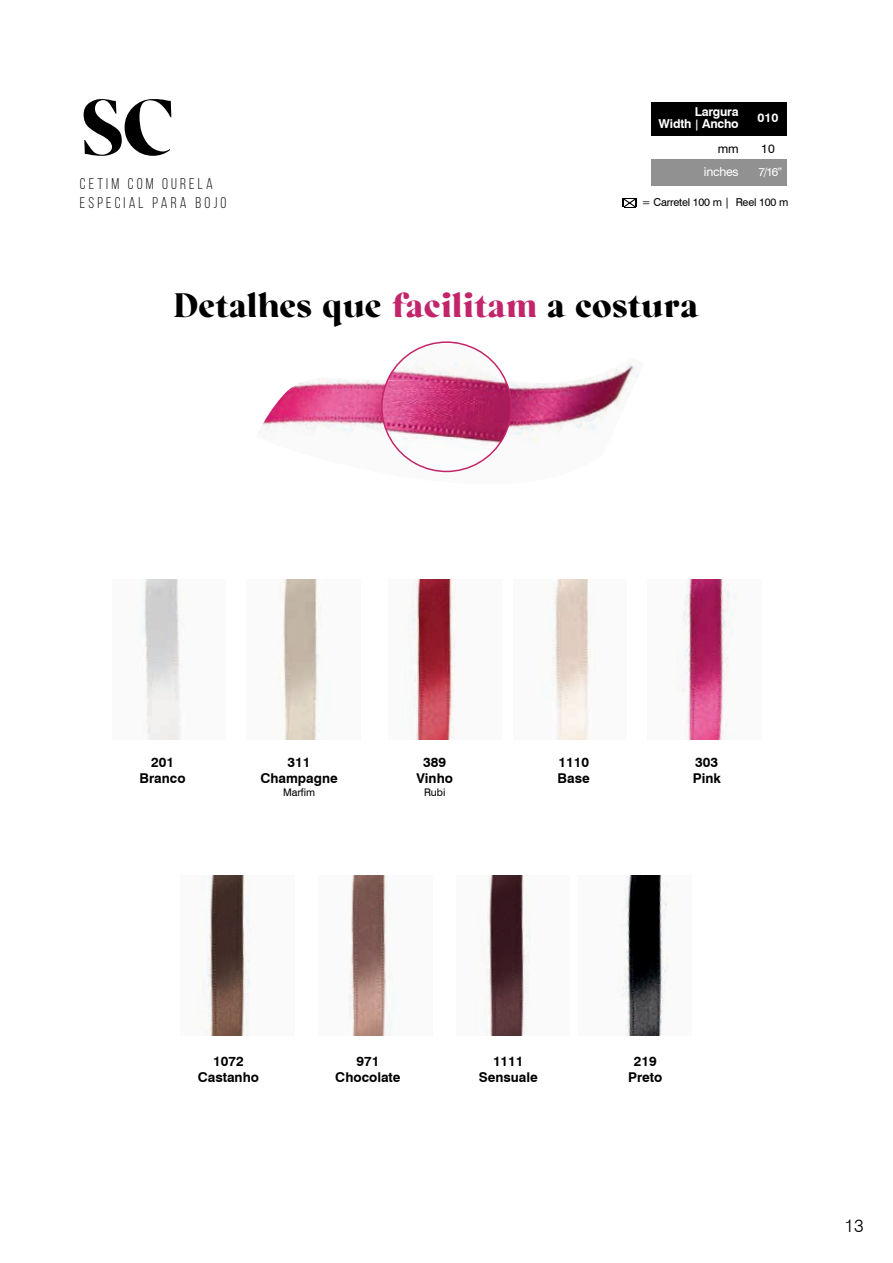
<style>
.page{position:relative;width:893px;height:1263px;background:#fff}
.page>*{position:absolute;margin:0;border:0;box-sizing:border-box;transform-origin:0 0}
.t1{font:700 74.4px "Regatto";color:#000001}
.t2{font:700 32.25px "Regatto";color:#000001}
.t3{font:300 18px "Swiss 721 BT";color:#000001}
.t4{font:15.6px/18.6px "Bebas Neue";letter-spacing:.2em;color:#111416}
.t5{font:700 13.5px/16.2px "Swiss 721 BT";color:#000001;text-align:center}
.t6{font:700 12.3px/12.3px "Swiss 721 BT";letter-spacing:-.02em;color:#fff;text-align:right}
.t7{font:12.3px "Swiss 721 BT";letter-spacing:-.02em;color:#fff}
.t8{font:12.3px "Swiss 721 BT";color:#000001}
.t9{font:11.7px "Swiss 721 BT";color:#fff}
.t10{font:10.8px "Swiss 721 BT";letter-spacing:-.025em;color:#000001}
.t11{font:10.5px "Swiss 721 BT";color:#000001}
.s1{font-size:10.95px}
.s2{color:#c22569}
</style>
<div class="page">
<img style="left:259px;top:359px;width:383px;height:114px">
<div style="left:651px;top:159px;width:136px;height:26px;background:#919192"></div>
<div style="left:651px;top:102px;width:136px;height:33px;background:#000001"></div>
<svg style="left:623px;top:199px;width:13px;height:9px"></svg>
<img style="left:481px;top:875px;width:50px;height:160px">
<img style="left:622px;top:875px;width:46px;height:160px">
<img style="left:405px;top:580px;width:50px;height:160px">
<img style="left:552px;top:579px;width:43px;height:161px">
<img style="left:203px;top:875px;width:48px;height:160px">
<img style="left:677px;top:579px;width:59px;height:161px">
<img style="left:349px;top:875px;width:46px;height:160px">
<img style="left:279px;top:579px;width:42px;height:161px">
<img style="left:141px;top:579px;width:41px;height:161px">
<svg style="left:381px;top:341px;width:131px;height:131px"></svg>
<h1 class="t1" style="left:80px;top:80px;width:94px">SC</h1>
<p class="t4" style="left:80px;top:175px;width:148px">CETIM COM OURELA<br>ESPECIAL PARA BOJO</p>
<p class="t6" style="left:659px;top:105px;width:82px">Largura<br>Width <span class="s1">|</span> Ancho</p>
<p class="t8" style="left:718px;top:141px;width:22px">mm</p>
<p class="t8" style="left:761px;top:141px;width:15px">10</p>
<p class="t6" style="left:757px;top:112px;width:22px">010</p>
<p class="t7" style="left:704px;top:165px;width:36px">inches</p>
<p class="t9" style="left:758px;top:165px;width:25px">7/16”</p>
<p class="t10" style="left:642px;top:196px;width:148px">= Carretel 100 m | Reel 100 m</p>
<h2 class="t2" style="left:173px;top:284px;width:527px">Detalhes que <span class="s2">facilitam</span> a costura</h2>
<p class="t5" style="left:140px;top:754px;width:47px">201<br>Branco</p>
<p class="t5" style="left:260px;top:754px;width:79px">311<br>Champagne</p>
<p class="t11" style="left:283px;top:786px;width:34px">Marfim</p>
<p class="t5" style="left:416px;top:754px;width:38px">389<br>Vinho</p>
<p class="t11" style="left:424px;top:786px;width:23px">Rubi</p>
<p class="t5" style="left:558px;top:754px;width:34px;text-align:left">1110<br>Base</p>
<p class="t5" style="left:693px;top:754px;width:30px;text-align:left">303<br>Pink</p>
<p class="t5" style="left:198px;top:1052px;width:63px">1072<br>Castanho</p>
<p class="t5" style="left:335px;top:1052px;width:67px">971<br>Chocolate</p>
<p class="t5" style="left:479px;top:1052px;width:61px">1111<br>Sensuale</p>
<p class="t5" style="left:628px;top:1052px;width:36px">219<br>Preto</p>
<h3 class="t3" style="left:844px;top:1215px;width:21px">13</h3>
</div>
